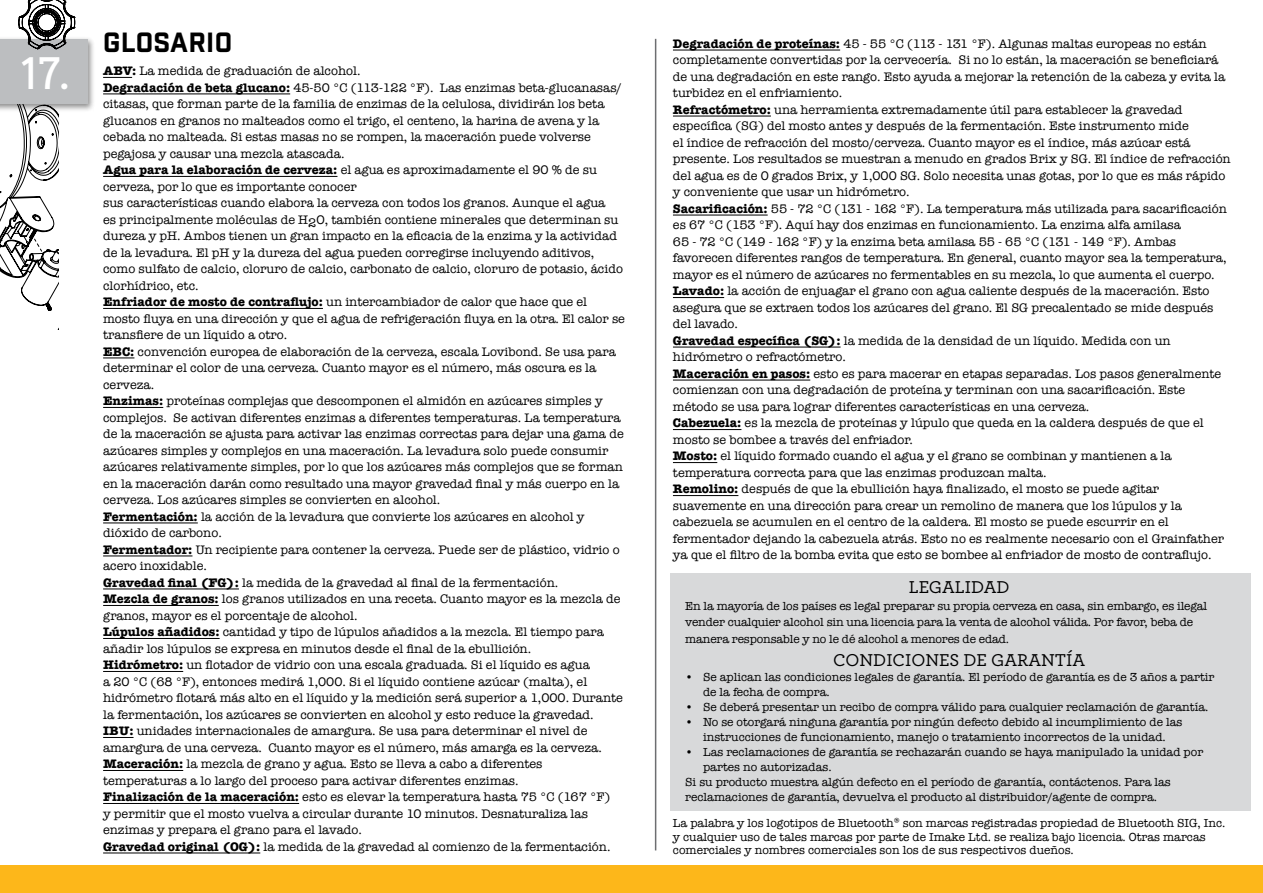
<style>
.page{position:relative;width:1263px;height:893px;background:#fff}
.page>*{position:absolute;margin:0;border:0;box-sizing:border-box;transform-origin:0 0}
.t1{font:600 45.6px "Aaux Next";color:#fff}
.t2{font:27px "Industry Inc Base";letter-spacing:.01em;color:#000}
.t3{font:500 18px "Archer";color:#000}
.t4{font:12.75px/16.5px "American Typewriter";color:#000}
.t5{font:12px/16.5px "American Typewriter";color:#000}
.s1{font-weight:700}
</style>
<div class="page">
<hr style="left:0;top:659px;width:58px;height:1px;background:#181924">
<hr style="left:296px;top:6px;width:1px;height:324px;background:#6a6a6a">
<hr style="left:0;top:672px;width:58px;height:1px;background:#6a6a6a">
<div style="left:0;top:36px;width:96px;height:76px;background:#000;opacity:.45"></div>
<hr style="left:343px;top:0;width:1px;height:58px;background:#181924">
<hr style="left:348px;top:0;width:1px;height:58px;background:#6a6a6a">
<svg style="left:0;top:0;width:89px;height:330px"></svg>
<div style="left:0;top:865px;width:1263px;height:28px;background:#fdb71a"></div>
<div style="left:670px;top:574px;width:580px;height:237px;background:#d8d9da"></div>
<svg style="left:103px;top:77px;width:29px;height:1px"></svg>
<hr style="left:103px;top:94px;width:187px;height:1px;background:#000">
<hr style="left:103px;top:176px;width:234px;height:1px;background:#000">
<hr style="left:103px;top:308px;width:220px;height:1px;background:#000">
<hr style="left:103px;top:358px;width:31px;height:1px;background:#000">
<hr style="left:103px;top:407px;width:60px;height:1px;background:#000">
<hr style="left:103px;top:523px;width:95px;height:1px;background:#000">
<hr style="left:103px;top:556px;width:89px;height:1px;background:#000">
<hr style="left:103px;top:589px;width:136px;height:1px;background:#000">
<hr style="left:103px;top:605px;width:116px;height:1px;background:#000">
<hr style="left:103px;top:638px;width:117px;height:1px;background:#000">
<hr style="left:103px;top:671px;width:80px;height:1px;background:#000">
<hr style="left:103px;top:737px;width:31px;height:1px;background:#000">
<hr style="left:103px;top:770px;width:80px;height:1px;background:#000">
<hr style="left:103px;top:803px;width:196px;height:1px;background:#000">
<hr style="left:103px;top:853px;width:157px;height:1px;background:#000">
<hr style="left:673px;top:50px;width:167px;height:1px;background:#000">
<hr style="left:673px;top:116px;width:98px;height:1px;background:#000">
<hr style="left:673px;top:215px;width:95px;height:1px;background:#000">
<hr style="left:673px;top:297px;width:51px;height:1px;background:#000">
<hr style="left:673px;top:347px;width:167px;height:1px;background:#000">
<hr style="left:673px;top:380px;width:137px;height:1px;background:#000">
<hr style="left:673px;top:429px;width:68px;height:1px;background:#000">
<hr style="left:673px;top:462px;width:44px;height:1px;background:#000">
<hr style="left:673px;top:495px;width:65px;height:1px;background:#000">
<hr style="left:655px;top:39px;width:1px;height:811px;background:#6d6e71">
<h1 class="t1" style="left:21px;top:41px;width:52px">17.</h1>
<h2 class="t2" style="left:103px;top:26px;width:131px">GLOSARIO</h2>
<p class="t4" style="left:103px;top:62px;width:523px"><span class="s1">ABV:</span> La medida de graduación de alcohol.<br><span class="s1">Degradación de beta glucano:</span> 45-50 °C (113-122 °F). Las enzimas beta-glucanasas/ citasas, que forman parte de la familia de enzimas de la celulosa, dividirán los beta glucanos en granos no malteados como el trigo, el centeno, la harina de avena y la cebada no malteada. Si estas masas no se rompen, la maceración puede volverse pegajosa y causar una mezcla atascada.<br><span class="s1">Agua para la elaboración de cerveza:</span> el agua es aproximadamente el 90 % de su cerveza, por lo que es importante conocer<br>sus características cuando elabora la cerveza con todos los granos. Aunque el agua<br>es principalmente moléculas de H2O, también contiene minerales que determinan su dureza y pH. Ambos tienen un gran impacto en la eficacia de la enzima y la actividad de la levadura. El pH y la dureza del agua pueden corregirse incluyendo aditivos, como sulfato de calcio, cloruro de calcio, carbonato de calcio, cloruro de potasio, ácido clorhídrico, etc.<br><span class="s1">Enfriador de mosto de contraflujo:</span> un intercambiador de calor que hace que el mosto fluya en una dirección y que el agua de refrigeración fluya en la otra. El calor se transfiere de un líquido a otro.<br><span class="s1">EBC:</span> convención europea de elaboración de la cerveza, escala Lovibond. Se usa para determinar el color de una cerveza. Cuanto mayor es el número, más oscura es la cerveza.<br><span class="s1">Enzimas:</span> proteínas complejas que descomponen el almidón en azúcares simples y complejos. Se activan diferentes enzimas a diferentes temperaturas. La temperatura de la maceración se ajusta para activar las enzimas correctas para dejar una gama de azúcares simples y complejos en una maceración. La levadura solo puede consumir azúcares relativamente simples, por lo que los azúcares más complejos que se forman en la maceración darán como resultado una mayor gravedad final y más cuerpo en la cerveza. Los azúcares simples se convierten en alcohol.<br><span class="s1">Fermentación:</span> la acción de la levadura que convierte los azúcares en alcohol y dióxido de carbono.<br><span class="s1">Fermentador:</span> Un recipiente para contener la cerveza. Puede ser de plástico, vidrio o acero inoxidable.<br><span class="s1">Gravedad final (FG):</span> la medida de la gravedad al final de la fermentación.<br><span class="s1">Mezcla de granos:</span> los granos utilizados en una receta. Cuanto mayor es la mezcla de granos, mayor es el porcentaje de alcohol.<br><span class="s1">Lúpulos añadidos:</span> cantidad y tipo de lúpulos añadidos a la mezcla. El tiempo para añadir los lúpulos se expresa en minutos desde el final de la ebullición.<br><span class="s1">Hidrómetro:</span> un flotador de vidrio con una escala graduada. Si el líquido es agua<br>a 20 °C (68 °F), entonces medirá 1,000. Si el líquido contiene azúcar (malta), el hidrómetro flotará más alto en el líquido y la medición será superior a 1,000. Durante la fermentación, los azúcares se convierten en alcohol y esto reduce la gravedad.<br><span class="s1">IBU:</span> unidades internacionales de amargura. Se usa para determinar el nivel de amargura de una cerveza. Cuanto mayor es el número, más amarga es la cerveza.<br><span class="s1">Maceración:</span> la mezcla de grano y agua. Esto se lleva a cabo a diferentes temperaturas a lo largo del proceso para activar diferentes enzimas.<br><span class="s1">Finalización de la maceración:</span> esto es elevar la temperatura hasta 75 °C (167 °F)<br>y permitir que el mosto vuelva a circular durante 10 minutos. Desnaturaliza las enzimas y prepara el grano para el lavado.<br><span class="s1">Gravedad original (OG):</span> la medida de la gravedad al comienzo de la fermentación.</p>
<p class="t4" style="left:673px;top:35px;width:559px"><span class="s1">Degradación de proteínas:</span> 45 - 55 °C (113 - 131 °F). Algunas maltas europeas no están completamente convertidas por la cervecería. Si no lo están, la maceración se beneficiará de una degradación en este rango. Esto ayuda a mejorar la retención de la cabeza y evita la turbidez en el enfriamiento.<br><span class="s1">Refractómetro:</span> una herramienta extremadamente útil para establecer la gravedad específica (SG) del mosto antes y después de la fermentación. Este instrumento mide<br>el índice de refracción del mosto/cerveza. Cuanto mayor es el índice, más azúcar está presente. Los resultados se muestran a menudo en grados Brix y SG. El índice de refracción del agua es de 0 grados Brix, y 1,000 SG. Solo necesita unas gotas, por lo que es más rápido y conveniente que usar un hidrómetro.<br><span class="s1">Sacarificación:</span> 55 - 72 °C (131 - 162 °F). La temperatura más utilizada para sacarificación es 67 °C (153 °F). Aquí hay dos enzimas en funcionamiento. La enzima alfa amilasa<br>65 - 72 °C (149 - 162 °F) y la enzima beta amilasa 55 - 65 °C (131 - 149 °F). Ambas favorecen diferentes rangos de temperatura. En general, cuanto mayor sea la temperatura, mayor es el número de azúcares no fermentables en su mezcla, lo que aumenta el cuerpo.<br><span class="s1">Lavado:</span> la acción de enjuagar el grano con agua caliente después de la maceración. Esto asegura que se extraen todos los azúcares del grano. El SG precalentado se mide después del lavado.<br><span class="s1">Gravedad específica (SG):</span> la medida de la densidad de un líquido. Medida con un hidrómetro o refractómetro.<br><span class="s1">Maceración en pasos:</span> esto es para macerar en etapas separadas. Los pasos generalmente comienzan con una degradación de proteína y terminan con una sacarificación. Este método se usa para lograr diferentes características en una cerveza.<br><span class="s1">Cabezuela:</span> es la mezcla de proteínas y lúpulo que queda en la caldera después de que el mosto se bombee a través del enfriador.<br><span class="s1">Mosto:</span> el líquido formado cuando el agua y el grano se combinan y mantienen a la temperatura correcta para que las enzimas produzcan malta.<br><span class="s1">Remolino:</span> después de que la ebullición haya finalizado, el mosto se puede agitar suavemente en una dirección para crear un remolino de manera que los lúpulos y la cabezuela se acumulen en el centro de la caldera. El mosto se puede escurrir en el fermentador dejando la cabezuela atrás. Esto no es realmente necesario con el Grainfather ya que el filtro de la bomba evita que esto se bombee al enfriador de mosto de contraflujo.</p>
<h3 class="t3" style="left:909px;top:574px;width:102px">LEGALIDAD</h3>
<p class="t5" style="left:685px;top:597px;width:523px">En la mayoría de los países es legal preparar su propia cerveza en casa, sin embargo, es ilegal vender cualquier alcohol sin una licencia para la venta de alcohol válida. Por favor, beba de manera responsable y no le dé alcohol a menores de edad.</p>
<h3 class="t3" style="left:833px;top:647px;width:253px">CONDICIONES DE GARANTÍA</h3>
<p class="t5" style="left:703px;top:669px;width:513px;line-height:15px;text-indent:-18px">• Se aplican las condiciones legales de garantía. El período de garantía es de 3 años a partir de la fecha de compra.</p>
<p class="t5" style="left:685px;top:699px;width:525px">• Se deberá presentar un recibo de compra válido para cualquier reclamación de garantía.</p>
<p class="t5" style="left:685px;top:714px;width:499px;line-height:15px;text-align:center">• No se otorgará ninguna garantía por ningún defecto debido al incumplimiento de las instrucciones de funcionamiento, manejo o tratamiento incorrectos de la unidad.</p>
<p class="t5" style="left:685px;top:744px;width:520px">• Las reclamaciones de garantía se rechazarán cuando se haya manipulado la unidad por</p>
<p class="t5" style="left:703px;top:759px;width:130px">partes no autorizadas.</p>
<p class="t5" style="left:685px;top:774px;width:487px">Si su producto muestra algún defecto en el período de garantía, contáctenos. Para las</p>
<p class="t5" style="left:685px;top:789px;width:473px">reclamaciones de garantía, devuelva el producto al distribuidor/agente de compra.</p>
<p class="t5" style="left:673px;top:816px;width:554px;line-height:13.5px">La palabra y los logotipos de Bluetooth® son marcas registradas propiedad de Bluetooth SIG, Inc. y cualquier uso de tales marcas por parte de Imake Ltd. se realiza bajo licencia. Otras marcas comerciales y nombres comerciales son los de sus respectivos dueños.</p>
</div>
